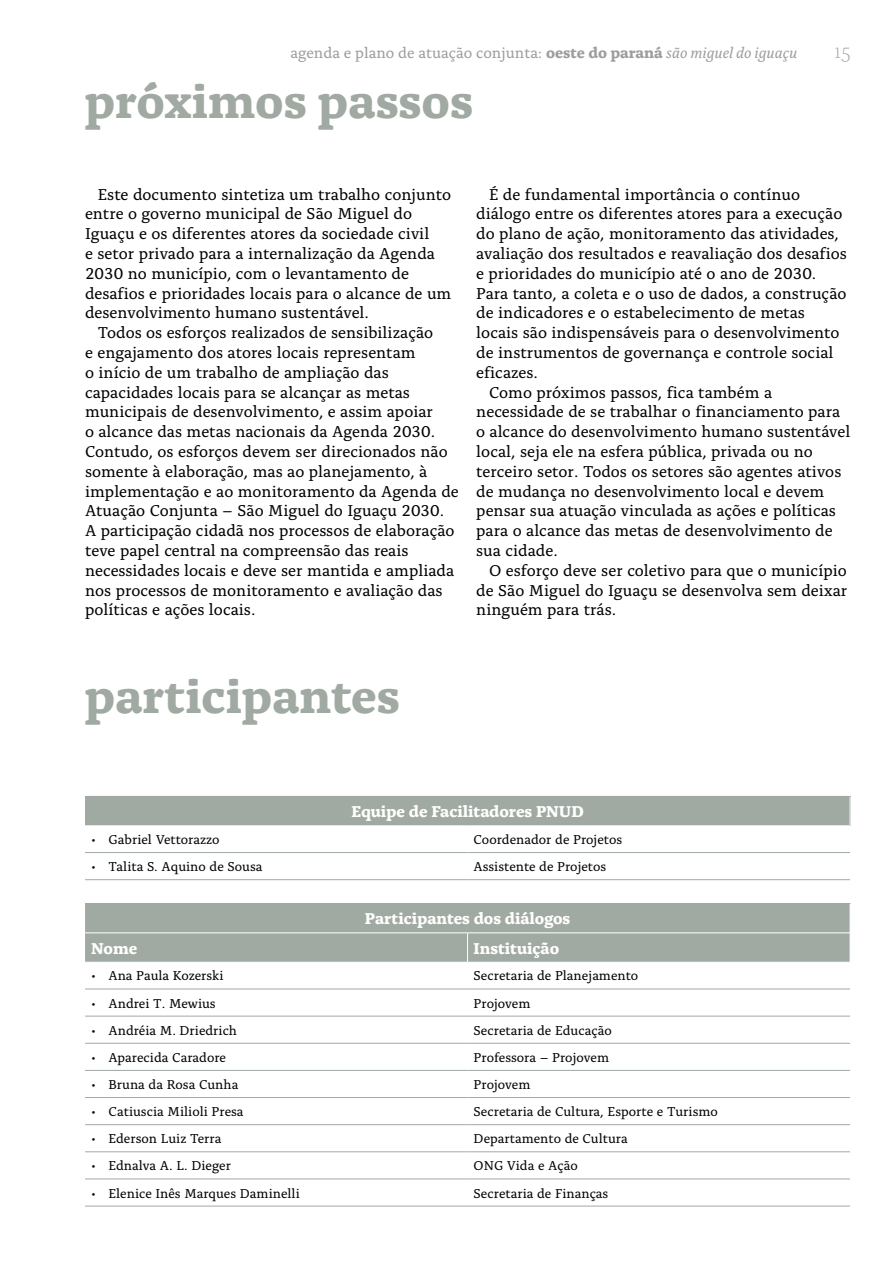
<style>
.page{position:relative;width:893px;height:1263px;background:#fff}
.page>*{position:absolute;margin:0;border:0;box-sizing:border-box;transform-origin:0 0}
.t1{font:700 49.5px "Alda OT";color:#a1aaa2}
.t2{font:300 21px "Alda OT";color:#9d9d9c}
.t3{font:16.5px/19.8px "Alda OT";color:#000}
.t4{font:700 16.5px "Alda OT";color:#fff}
.t5{font:15.6px "Alda OT";color:#9d9d9c}
.t6{font:13.5px "Alda OT";color:#000}
.s1{font-weight:700}
.s2{font-style:italic}
</style>
<div class="page">
<div style="left:85px;top:796px;width:765px;height:30px;background:#a1aaa2"></div>
<hr style="left:85px;top:852px;width:383px;height:1px;background:#a1aaa2">
<hr style="left:468px;top:852px;width:382px;height:1px;background:#a1aaa2">
<hr style="left:85px;top:879px;width:383px;height:1px;background:#a1aaa2">
<hr style="left:468px;top:879px;width:382px;height:1px;background:#a1aaa2">
<svg style="left:850px;top:797px;width:1px;height:28px"></svg>
<hr style="left:85px;top:825px;width:383px;height:1px;background:#fff">
<hr style="left:468px;top:825px;width:382px;height:1px;background:#fff">
<div style="left:85px;top:904px;width:765px;height:58px;background:#a1aaa2"></div>
<hr style="left:85px;top:903px;width:383px;height:1px;background:#a1aaa2">
<hr style="left:468px;top:903px;width:382px;height:1px;background:#a1aaa2">
<hr style="left:85px;top:988px;width:383px;height:1px;background:#a1aaa2">
<hr style="left:468px;top:988px;width:382px;height:1px;background:#a1aaa2">
<hr style="left:85px;top:1016px;width:383px;height:1px;background:#a1aaa2">
<hr style="left:468px;top:1016px;width:382px;height:1px;background:#a1aaa2">
<hr style="left:85px;top:1043px;width:383px;height:1px;background:#a1aaa2">
<hr style="left:468px;top:1043px;width:382px;height:1px;background:#a1aaa2">
<hr style="left:85px;top:1070px;width:383px;height:1px;background:#a1aaa2">
<hr style="left:468px;top:1070px;width:382px;height:1px;background:#a1aaa2">
<hr style="left:85px;top:1097px;width:383px;height:1px;background:#a1aaa2">
<hr style="left:468px;top:1097px;width:382px;height:1px;background:#a1aaa2">
<hr style="left:85px;top:1124px;width:383px;height:1px;background:#a1aaa2">
<hr style="left:468px;top:1124px;width:382px;height:1px;background:#a1aaa2">
<hr style="left:85px;top:1151px;width:383px;height:1px;background:#a1aaa2">
<hr style="left:468px;top:1151px;width:382px;height:1px;background:#a1aaa2">
<hr style="left:85px;top:1178px;width:383px;height:1px;background:#a1aaa2">
<hr style="left:468px;top:1178px;width:382px;height:1px;background:#a1aaa2">
<hr style="left:85px;top:1206px;width:383px;height:1px;background:#a1aaa2">
<hr style="left:468px;top:1206px;width:382px;height:1px;background:#a1aaa2">
<hr style="left:85px;top:932px;width:383px;height:1px;background:#fff">
<hr style="left:468px;top:932px;width:382px;height:1px;background:#fff">
<svg style="left:467px;top:933px;width:1px;height:29px"></svg>
<p class="t5" style="left:290px;top:47px;width:508px">agenda e plano de atuação conjunta: <span class="s1">oeste do paraná</span> <span class="s2">são miguel do iguaçu</span></p>
<p class="t2" style="left:834px;top:43px;width:17px">15</p>
<h1 class="t1" style="left:85px;top:81px;width:390px">próximos passos</h1>
<p class="t3" style="left:85px;top:186px;width:368px;text-indent:13px">Este documento sintetiza um trabalho conjunto entre o governo municipal de São Miguel do Iguaçu e os diferentes atores da sociedade civil<br>e setor privado para a internalização da Agenda 2030 no município, com o levantamento de desafios e prioridades locais para o alcance de um desenvolvimento humano sustentável.</p>
<p class="t3" style="left:85px;top:324px;width:375px;text-indent:13px">Todos os esforços realizados de sensibilização<br>e engajamento dos atores locais representam<br>o início de um trabalho de ampliação das capacidades locais para se alcançar as metas municipais de desenvolvimento, e assim apoiar<br>o alcance das metas nacionais da Agenda 2030.<br>Contudo, os esforços devem ser direcionados não somente à elaboração, mas ao planejamento, à implementação e ao monitoramento da Agenda de Atuação Conjunta – São Miguel do Iguaçu 2030.<br>A participação cidadã nos processos de elaboração teve papel central na compreensão das reais necessidades locais e deve ser mantida e ampliada nos processos de monitoramento e avaliação das políticas e ações locais.</p>
<p class="t3" style="left:489px;top:186px;width:313px">É de fundamental importância o contínuo</p>
<p class="t3" style="left:476px;top:205px;width:368px">diálogo entre os diferentes atores para a execução</p>
<p class="t3" style="left:476px;top:225px;width:364px">do plano de ação, monitoramento das atividades,</p>
<p class="t3" style="left:476px;top:245px;width:372px">avaliação dos resultados e reavaliação dos desafios</p>
<p class="t3" style="left:476px;top:265px;width:342px">e prioridades do município até o ano de 2030.</p>
<p class="t3" style="left:476px;top:285px;width:372px">Para tanto, a coleta e o uso de dados, a construção</p>
<p class="t3" style="left:476px;top:304px;width:330px">de indicadores e o estabelecimento de metas</p>
<p class="t3" style="left:476px;top:324px;width:365px">locais são indispensáveis para o desenvolvimento</p>
<p class="t3" style="left:476px;top:344px;width:359px">de instrumentos de governança e controle social</p>
<p class="t3" style="left:476px;top:364px;width:63px">eficazes.</p>
<p class="t3" style="left:489px;top:384px;width:285px">Como próximos passos, fica também a</p>
<p class="t3" style="left:476px;top:403px;width:366px">necessidade de se trabalhar o financiamento para</p>
<p class="t3" style="left:476px;top:423px;width:376px">o alcance do desenvolvimento humano sustentável</p>
<p class="t3" style="left:476px;top:443px;width:338px">local, seja ele na esfera pública, privada ou no</p>
<p class="t3" style="left:476px;top:463px;width:367px">terceiro setor. Todos os setores são agentes ativos</p>
<p class="t3" style="left:476px;top:483px;width:350px">de mudança no desenvolvimento local e devem</p>
<p class="t3" style="left:476px;top:502px;width:361px">pensar sua atuação vinculada as ações e políticas</p>
<p class="t3" style="left:476px;top:522px;width:358px">para o alcance das metas de desenvolvimento de</p>
<p class="t3" style="left:476px;top:542px;width:83px">sua cidade.</p>
<p class="t3" style="left:489px;top:562px;width:359px">O esforço deve ser coletivo para que o município</p>
<p class="t3" style="left:476px;top:582px;width:373px">de São Miguel do Iguaçu se desenvolva sem deixar</p>
<p class="t3" style="left:476px;top:601px;width:142px">ninguém para trás.</p>
<h1 class="t1" style="left:85px;top:676px;width:316px">participantes</h1>
<p class="t4" style="left:351px;top:805px;width:234px">Equipe de Facilitadores PNUD</p>
<p class="t6" style="left:91px;top:834px;width:130px">• Gabriel Vettorazzo</p>
<p class="t6" style="left:474px;top:834px;width:150px">Coordenador de Projetos</p>
<p class="t6" style="left:91px;top:861px;width:173px">• Talita S. Aquino de Sousa</p>
<p class="t6" style="left:474px;top:861px;width:134px">Assistente de Projetos</p>
<p class="t4" style="left:365px;top:912px;width:207px">Participantes dos diálogos</p>
<p class="t4" style="left:91px;top:941px;width:48px">Nome</p>
<p class="t4" style="left:474px;top:941px;width:87px">Instituição</p>
<p class="t6" style="left:91px;top:970px;width:134px">• Ana Paula Kozerski</p>
<p class="t6" style="left:474px;top:970px;width:166px">Secretaria de Planejamento</p>
<p class="t6" style="left:91px;top:997px;width:126px">• Andrei T. Mewius</p>
<p class="t6" style="left:474px;top:997px;width:59px">Projovem</p>
<p class="t6" style="left:91px;top:1025px;width:148px">• Andréia M. Driedrich</p>
<p class="t6" style="left:474px;top:1025px;width:140px">Secretaria de Educação</p>
<p class="t6" style="left:91px;top:1052px;width:137px">• Aparecida Caradore</p>
<p class="t6" style="left:474px;top:1052px;width:137px">Professora – Projovem</p>
<p class="t6" style="left:91px;top:1079px;width:149px">• Bruna da Rosa Cunha</p>
<p class="t6" style="left:474px;top:1079px;width:59px">Projovem</p>
<p class="t6" style="left:91px;top:1106px;width:154px">• Catiuscia Milioli Presa</p>
<p class="t6" style="left:474px;top:1106px;width:246px">Secretaria de Cultura, Esporte e Turismo</p>
<p class="t6" style="left:91px;top:1133px;width:132px">• Ederson Luiz Terra</p>
<p class="t6" style="left:474px;top:1133px;width:156px">Departamento de Cultura</p>
<p class="t6" style="left:91px;top:1160px;width:142px">• Ednalva A. L. Dieger</p>
<p class="t6" style="left:474px;top:1160px;width:106px">ONG Vida e Ação</p>
<p class="t6" style="left:91px;top:1187px;width:210px">• Elenice Inês Marques Daminelli</p>
<p class="t6" style="left:474px;top:1187px;width:136px">Secretaria de Finanças</p>
</div>
